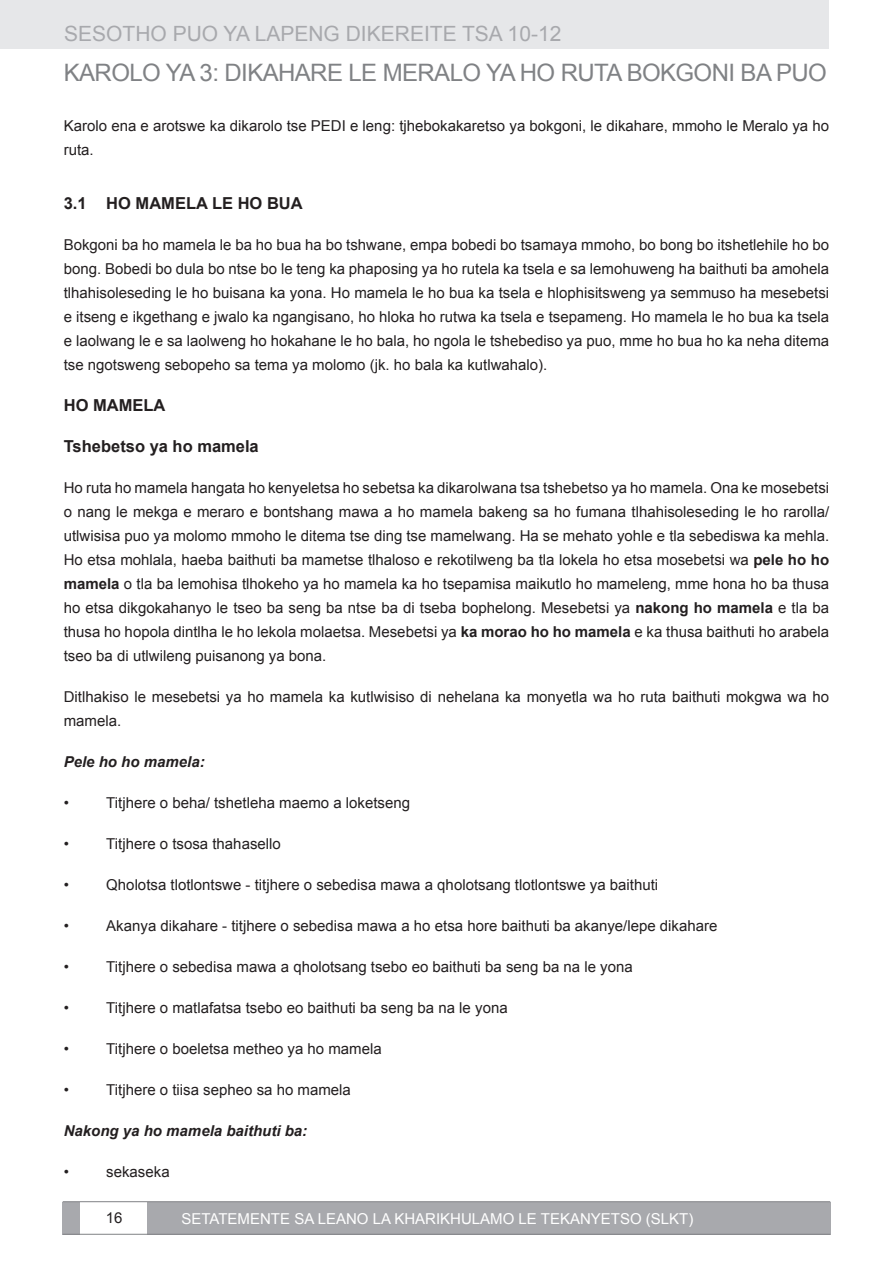
<style>
.page{position:relative;width:893px;height:1263px;background:#fff}
.page>*{position:absolute;margin:0;border:0;box-sizing:border-box;transform-origin:0 0}
.t1{font:24px "Arial";letter-spacing:-.025em;color:#808285}
.t2{font:21px "Arial";color:#a8a9ad}
.t3{font:700 16.5px "Arial";color:#231f20}
.t4{font:15px/24px "Arial";color:#231f20}
.t5{font:15px "Arial";color:#fff}
.t6{font:italic 700 15px "Arial";color:#231f20}
.s1{font-weight:700}
</style>
<div class="page">
<div style="left:0;top:0;width:829px;height:49px;background:#e6e7e9"></div>
<div style="left:63px;top:1202px;width:17px;height:32px;background:#a8a9ad"></div>
<div style="left:147px;top:1202px;width:683px;height:32px;background:#a8a9ad"></div>
<hr style="left:63px;top:1234px;width:767px;height:1px;background:#808285">
<hr style="left:63px;top:1201px;width:767px;height:1px;background:#808285">
<h2 class="t2" style="left:64px;top:19px;width:499px">SESOTHO PUO YA LAPENG DIKEREITE TSA 10-12</h2>
<h1 class="t1" style="left:64px;top:57px;width:248px">KAROLO YA 3: Dikahare</h1>
<h1 class="t1" style="left:348px;top:57px;width:52px">le Meralo</h1>
<h1 class="t1" style="left:486px;top:57px;width:107px">ya ho Ruta</h1>
<h1 class="t1" style="left:627px;top:57px;width:67px">Bokgon</h1>
<h1 class="t1" style="left:728px;top:57px;width:81px">i ba Puo</h1>
<p class="t4" style="left:64px;top:114px;width:767px">Karolo ena e arotswe ka dikarolo tse PEDI e leng: tjhebokakaretso ya bokgoni, le dikahare, mmoho le Meralo ya ho ruta.</p>
<p class="t3" style="left:64px;top:192px;width:85px">3.1 Ho mamela</p>
<p class="t3" style="left:212px;top:192px;width:68px">lehobua</p>
<p class="t4" style="left:64px;top:232px;width:767px;text-align:justify">Bokgoni ba ho mamela le ba ho bua ha bo tshwane, empa bobedi bo tsamaya mmoho, bo bong bo itshetlehile ho bo bong. Bobedi bo dula bo ntse bo le teng ka phaposing ya ho rutela ka tsela e sa lemohuweng ha baithuti ba amohela tlhahisoleseding le ho buisana ka yona. Ho mamela le ho bua ka tsela e hlophisitsweng ya semmuso ha mesebetsi e itseng e ikgethang e jwalo ka ngangisano, ho hloka ho rutwa ka tsela e tsepameng. Ho mamela le ho bua ka tsela e laolwang le e sa laolweng ho hokahane le ho bala, ho ngola le tshebediso ya puo, mme ho bua ho ka neha ditema tse ngotsweng sebopeho sa tema ya molomo (jk. ho bala ka kutlwahalo).</p>
<p class="t3" style="left:64px;top:394px;width:43px">Ho mamela</p>
<p class="t3" style="left:64px;top:435px;width:197px">Tshebetso ya ho mamela</p>
<p class="t4" style="left:64px;top:475px;width:767px;text-align:justify">Ho ruta ho mamela hangata ho kenyeletsa ho sebetsa ka dikarolwana tsa tshebetso ya ho mamela. Ona ke mosebetsi o nang le mekga e meraro e bontshang mawa a ho mamela bakeng sa ho fumana tlhahisoleseding le ho rarolla/ utlwisisa puo ya molomo mmoho le ditema tse ding tse mamelwang. Ha se mehato yohle e tla sebediswa ka mehla.<br>Ho etsa mohlala, haeba baithuti ba mametse tlhaloso e rekotilweng ba tla lokela ho etsa mosebetsi wa <span class="s1">pele ho ho mamela</span> o tla ba lemohisa tlhokeho ya ho mamela ka ho tsepamisa maikutlo ho mameleng, mme hona ho ba thusa ho etsa dikgokahanyo le tseo ba seng ba ntse ba di tseba bophelong. Mesebetsi ya <span class="s1">nakong ho mamela</span> e tla ba thusa ho hopola dintlha le ho lekola molaetsa. Mesebetsi ya <span class="s1">ka morao ho ho mamela</span> e ka thusa baithuti ho arabela tseo ba di utlwileng puisanong ya bona.</p>
<p class="t4" style="left:64px;top:684px;width:767px">Ditlhakiso le mesebetsi ya ho mamela ka kutlwisiso di nehelana ka monyetla wa ho ruta baithuti mokgwa wa ho mamela.</p>
<p class="t6" style="left:64px;top:752px;width:142px">Pele ho ho mamela:</p>
<p class="t4" style="left:64px;top:790px;width:7px">•</p>
<p class="t4" style="left:106px;top:790px;width:305px">Titjhere o beha/ tshetleha maemo a loketseng</p>
<p class="t4" style="left:64px;top:831px;width:7px">•</p>
<p class="t4" style="left:106px;top:831px;width:176px">Titjhere o tsosa thahasello</p>
<p class="t4" style="left:64px;top:873px;width:7px">•</p>
<p class="t4" style="left:106px;top:873px;width:553px">Qholotsa tlotlontswe - titjhere o sebedisa mawa a qholotsang tlotlontswe ya baithuti</p>
<p class="t4" style="left:64px;top:914px;width:7px">•</p>
<p class="t4" style="left:106px;top:914px;width:613px">Akanya dikahare - titjhere o sebedisa mawa a ho etsa hore baithuti ba akanye/lepe dikahare</p>
<p class="t4" style="left:64px;top:955px;width:7px">•</p>
<p class="t4" style="left:106px;top:955px;width:528px">Titjhere o sebedisa mawa a qholotsang tsebo eo baithuti ba seng ba na le yona</p>
<p class="t4" style="left:64px;top:996px;width:7px">•</p>
<p class="t4" style="left:106px;top:996px;width:403px">Titjhere o matlafatsa tsebo eo baithuti ba seng ba na le yona</p>
<p class="t4" style="left:64px;top:1037px;width:7px">•</p>
<p class="t4" style="left:106px;top:1037px;width:277px">Titjhere o boeletsa metheo ya ho mamela</p>
<p class="t4" style="left:64px;top:1078px;width:7px">•</p>
<p class="t4" style="left:106px;top:1078px;width:246px">Titjhere o tiisa sepheo sa ho mamela</p>
<p class="t6" style="left:64px;top:1121px;width:245px">Nakong ya ho mamela baithuti ba:</p>
<p class="t4" style="left:64px;top:1160px;width:7px">•</p>
<p class="t4" style="left:106px;top:1160px;width:65px">sekaseka</p>
<p class="t4" style="left:106px;top:1206px;width:18px">16</p>
<p class="t5" style="left:182px;top:1209px;width:513px">SETATEMENTE SA LEANO LA KHARIKHULAMO LE TEKANYETSO (SLKT)</p>
</div>
